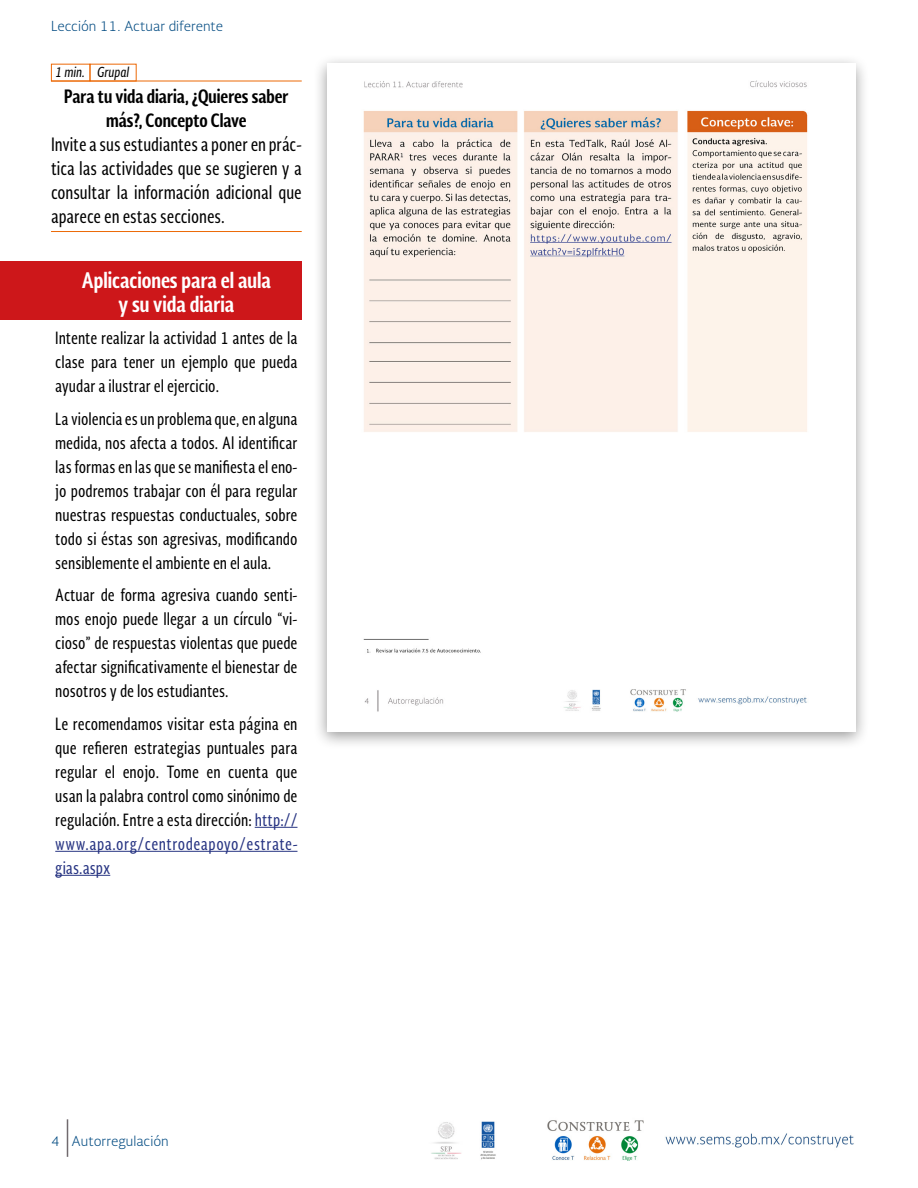
<style>
.page{position:relative;width:918px;height:1188px;background:#fff}
.page>*{position:absolute;margin:0;border:0;box-sizing:border-box;transform-origin:0 0}
.t1{font:700 21px/24px "Soberana Sans Condensed";color:#fff;text-align:center}
.t2{font:18px/24px "Soberana Sans Condensed";color:#000;text-align:justify}
.t3{font:700 18px/24px "Soberana Sans Condensed";color:#000;text-align:center}
.t4{font:16.5px/24px "Soberana Sans Condensed";color:#000;text-align:justify}
.t5{font:300 13.5px "Soberana Sans";color:#004a81}
.t6{font:italic 13.5px "Soberana Sans Condensed";color:#000}
.s1{color:#283583}
</style>
<div class="page">
<hr style="left:67px;top:1119px;width:1px;height:38px;background:#716a6e">
<img style="left:431px;top:1120px;width:423px;height:41px">
<div style="left:0;top:261px;width:302px;height:58px;background:#cd171a"></div>
<div style="left:313px;top:54px;width:557px;height:695px;background:#000;opacity:.4"></div>
<img style="left:327px;top:63px;width:528px;height:668px">
<hr style="left:51px;top:81px;width:251px;height:1px;background:#ec6907">
<hr style="left:51px;top:231px;width:251px;height:1px;background:#ec6907">
<hr style="left:255px;top:827px;width:42px;height:1px;background:#283583">
<hr style="left:55px;top:851px;width:242px;height:1px;background:#283583">
<hr style="left:55px;top:875px;width:55px;height:1px;background:#283583">
<div style="left:51px;top:64px;width:39px;height:17px;border:1px solid #ec6907"></div>
<p class="t5" style="left:51px;top:17px;width:174px">Lección 11. Actuar diferente</p>
<p class="t6" style="left:56px;top:63px;width:75px">1 min. Grupal</p>
<p class="t3" style="left:64px;top:83px;width:226px">Para tu vida diaria, ¿Quieres saber más?, Concepto Clave</p>
<p class="t2" style="left:51px;top:131px;width:252px">Invite a sus estudiantes a poner en prác&shy;tica las actividades que se sugieren y a consultar la información adicional que aparece en estas secciones.</p>
<p class="t1" style="left:82px;top:267px;width:191px">Aplicaciones para el aula y su vida diaria</p>
<p class="t4" style="left:55px;top:326px;width:244px">Intente realizar la actividad 1 antes de la clase para tener un ejemplo que pueda ayudar a ilustrar el ejercicio.</p>
<p class="t4" style="left:55px;top:406px;width:244px">La violencia es un problema que, en alguna medida, nos afecta a todos. Al identificar las formas en las que se manifiesta el eno&shy;jo podremos trabajar con él para regular nuestras respuestas conductuales, sobre todo si éstas son agresivas, modificando sensiblemente el ambiente en el aula.</p>
<p class="t4" style="left:55px;top:583px;width:244px">Actuar de forma agresiva cuando senti&shy;mos enojo puede llegar a un círculo “vi&shy;cioso” de respuestas violentas que puede afectar significativamente el bienestar de nosotros y de los estudiantes.</p>
<p class="t4" style="left:55px;top:711px;width:244px">Le recomendamos visitar esta página en que refieren estrategias puntuales para regular el enojo. Tome en cuenta que usan la palabra control como sinónimo de regulación. Entre a esta dirección: <span class="s1">http:// www.apa.org/centrodeapoyo/estrate&shy;gias.aspx</span></p>
<p class="t5" style="left:51px;top:1132px;width:10px">4</p>
<p class="t5" style="left:72px;top:1132px;width:99px">Autorregulación</p>
</div>
